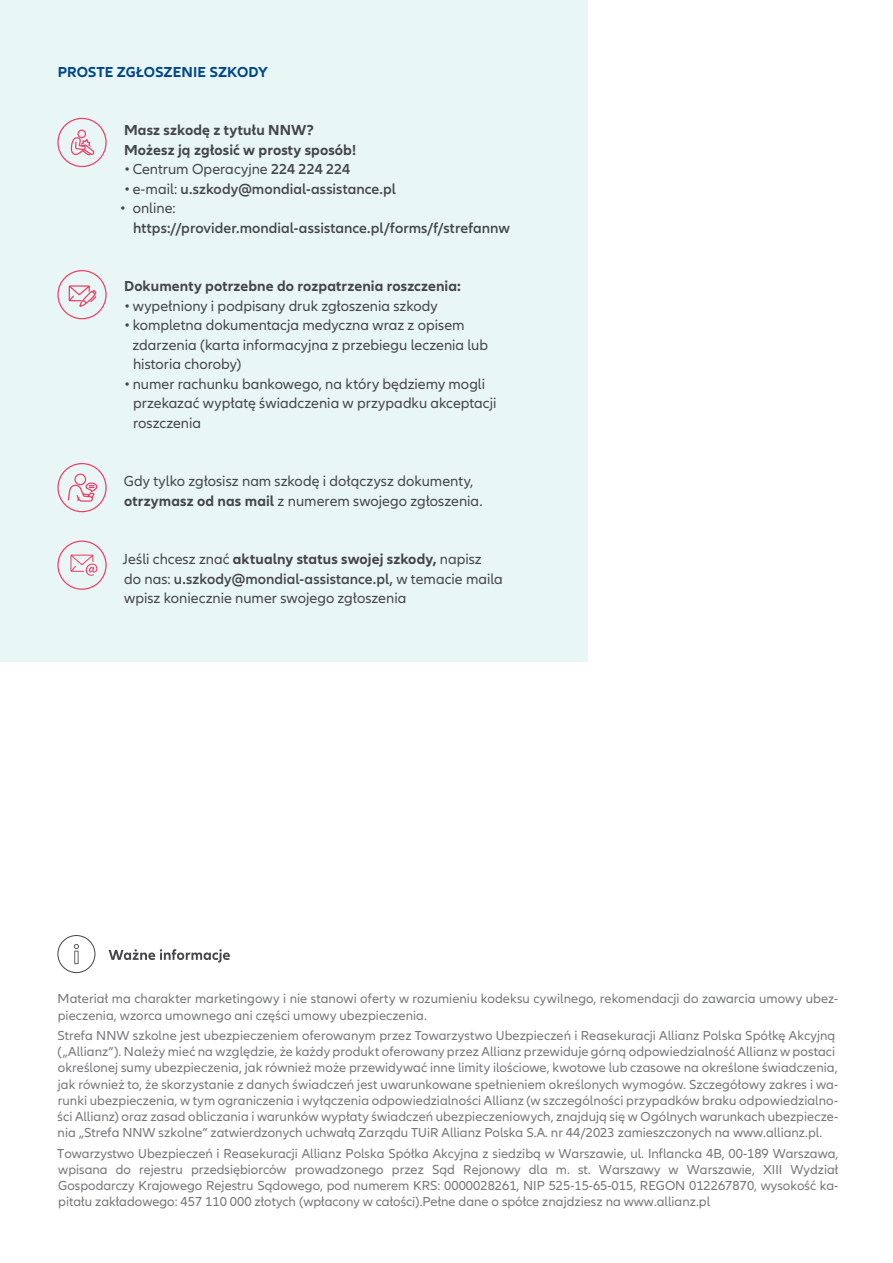
<style>
.page{position:relative;width:893px;height:1263px;background:#fff}
.page>*{position:absolute;margin:0;border:0;box-sizing:border-box;transform-origin:0 0}
.t1{font:15px/19.5px "Allianz Neo";color:#464547}
.t2{font:600 15px "Allianz Neo";letter-spacing:.005em;color:#464547}
.t3{font:700 15px/19.5px "Allianz Neo";letter-spacing:.005em;color:#464547}
.t4{font:700 15px "Allianz Neo";letter-spacing:-.005em;color:#00468b}
.t5{font:13.5px/16.2px "Allianz Neo";letter-spacing:.005em;color:#757779}
.s1{font-weight:600}
.s2{font-weight:400}
.s3{font-weight:700}
</style>
<div class="page">
<div style="left:0;top:0;width:587px;height:662px;background:#e9f6f6"></div>
<svg style="left:70px;top:129px;width:25px;height:27px"></svg>
<div style="left:57px;top:118px;width:50px;height:49px;border:1px solid #ef3c64;border-radius:50%"></div>
<svg style="left:68px;top:285px;width:29px;height:22px"></svg>
<div style="left:57px;top:270px;width:50px;height:49px;border:1px solid #ef3c64;border-radius:50%"></div>
<svg style="left:67px;top:473px;width:31px;height:29px"></svg>
<div style="left:57px;top:463px;width:50px;height:49px;border:1px solid #ef3c64;border-radius:50%"></div>
<svg style="left:70px;top:555px;width:27px;height:21px"></svg>
<div style="left:57px;top:540px;width:50px;height:50px;border:1px solid #ef3c64;border-radius:50%"></div>
<svg style="left:109px;top:949px;width:121px;height:13px"></svg>
<div style="left:57px;top:935px;width:38px;height:38px;border:1px solid #464547;border-radius:50%"></div>
<svg style="left:74px;top:944px;width:5px;height:20px"></svg>
<p class="t4" style="left:58px;top:63px;width:211px">PROSTE ZGŁOSZENIE SZKODY</p>
<p class="t3" style="left:124px;top:121px;width:234px">Masz szkodę z tytułu NNW?<br>Możesz ją zgłosić w prosty sposób!</p>
<p class="t1" style="left:124px;top:160px;width:227px">•Centrum Operacyjne <span class="s1">224 224 224</span></p>
<p class="t2" style="left:124px;top:180px;width:273px"><span class="s2">• e-mail:</span> u.szkody@mondial-assistance.pl</p>
<p class="t1" style="left:120px;top:199px;width:57px">• online:</p>
<p class="t2" style="left:133px;top:219px;width:378px">https://provider.mondial-assistance.pl/forms/f/strefannw</p>
<p class="t3" style="left:124px;top:277px;width:338px">Dokumenty potrzebne do rozpatrzenia roszczenia:</p>
<p class="t1" style="left:124px;top:297px;width:315px">•wypełniony i podpisany druk zgłoszenia szkody</p>
<p class="t1" style="left:133px;top:316px;width:357px;text-indent:-8px">• kompletna dokumentacja medyczna wraz z opisem zdarzenia (karta informacyjna z przebiegu leczenia lub historia choroby)</p>
<p class="t1" style="left:133px;top:375px;width:365px;text-indent:-9px">• numer rachunku bankowego, na który będziemy mogli przekazać wypłatę świadczenia w przypadku akceptacji roszczenia</p>
<p class="t1" style="left:124px;top:472px;width:360px">Gdy tylko zgłosisz nam szkodę i dołączysz dokumenty, <span class="s3">otrzymasz od nas mail</span> z numerem swojego zgłoszenia.</p>
<p class="t1" style="left:123px;top:550px;width:381px">Jeśli chcesz znać <span class="s3">aktualny status swojej szkody,</span> napisz<br>do nas: <span class="s1">u.szkody@mondial-assistance.pl,</span> w temacie maila wpisz koniecznie numer swojego zgłoszenia</p>
<p class="t5" style="left:58px;top:991px;width:782px">Materiał ma charakter marketingowy i nie stanowi oferty w rozumieniu kodeksu cywilnego, rekomendacji do zawarcia umowy ubez&shy;pieczenia, wzorca umownego ani części umowy ubezpieczenia.</p>
<p class="t5" style="left:57px;top:1028px;width:782px">Strefa NNW szkolne jest ubezpieczeniem oferowanym przez Towarzystwo Ubezpieczeń i Reasekuracji Allianz Polska Spółkę Akcyjną („Allianz”). Należy mieć na względzie, że każdy produkt oferowany przez Allianz przewiduje górną odpowiedzialność Allianz w postaci określonej sumy ubezpieczenia, jak również może przewidywać inne limity ilościowe, kwotowe lub czasowe na określone świadczenia, jak również to, że skorzystanie z danych świadczeń jest uwarunkowane spełnieniem określonych wymogów. Szczegółowy zakres i wa&shy;runki ubezpieczenia, w tym ograniczenia i wyłączenia odpowiedzialności Allianz (w szczególności przypadków braku odpowiedzialno&shy;ści Allianz) oraz zasad obliczania i warunków wypłaty świadczeń ubezpieczeniowych, znajdują się w Ogólnych warunkach ubezpiecze&shy;nia „Strefa NNW szkolne” zatwierdzonych uchwałą Zarządu TUiR Allianz Polska S.A. nr 44/2023 zamieszczonych na www.allianz.pl.</p>
<p class="t5" style="left:57px;top:1146px;width:783px;text-align:justify">Towarzystwo Ubezpieczeń i Reasekuracji Allianz Polska Spółka Akcyjna z siedzibą w Warszawie, ul. Inflancka 4B, 00-189 Warszawa, wpisana do rejestru przedsiębiorców prowadzonego przez Sąd Rejonowy dla m. st. Warszawy w Warszawie, XIII Wydział Gospodarczy Krajowego Rejestru Sądowego, pod numerem KRS: 0000028261, NIP 525-15-65-015, REGON 012267870, wysokość ka&shy;pitału zakładowego: 457 110 000 złotych (wpłacony w całości).Pełne dane o spółce znajdziesz na www.allianz.pl</p>
</div>
